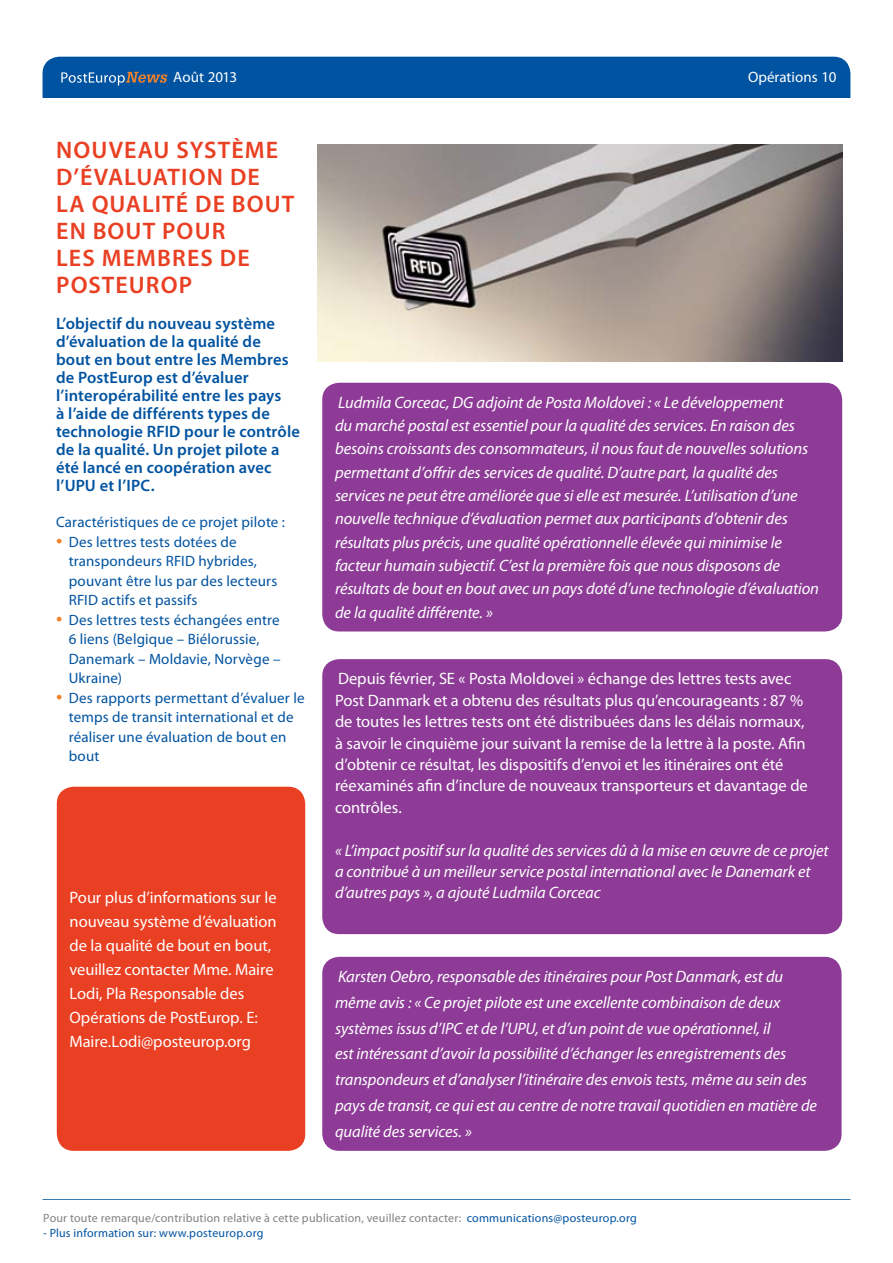
<style>
.page{position:relative;width:893px;height:1263px;background:#fff}
.page>*{position:absolute;margin:0;border:0;box-sizing:border-box;transform-origin:0 0}
.t1{font:600 24px/27px "Myriad Pro";letter-spacing:.045em;color:#e93f22}
.t2{font:italic 16.5px/23.2px "Myriad Pro";letter-spacing:-.005em;color:#fff}
.t3{font:16.5px/24px "Myriad Pro";letter-spacing:-.005em;color:#fff}
.t4{font:600 16.5px/18px "Myriad Pro";letter-spacing:.01em;color:#0053a1}
.t5{font:15px/19.5px "Myriad Pro";letter-spacing:.01em;color:#0053a1}
.t6{font:15px "Myriad Pro";color:#fff}
.t7{font:12px "Myriad Pro";letter-spacing:.015em;color:#808285}
.t8{font:12px "Myriad Pro";letter-spacing:.015em;color:#0053a1}
.s1{font-size:22.5px;color:#f58227}
.s2{color:#0053a1}
</style>
<div class="page">
<div style="left:43px;top:57px;width:807px;height:56px;background:#0053a1;border-radius:17px"></div>
<div style="left:37px;top:98px;width:823px;height:18px;background:#fff"></div>
<svg style="left:61px;top:72px;width:106px;height:14px"></svg>
<hr style="left:43px;top:1199px;width:807px;height:2px;background:#0053a1">
<img style="left:318px;top:145px;width:524px;height:216px">
<div style="left:57px;top:787px;width:248px;height:364px;background:#e93f22;border-radius:17px"></div>
<div style="left:322px;top:383px;width:520px;height:248px;background:#8d3b96;border-radius:17px"></div>
<div style="left:322px;top:659px;width:520px;height:275px;background:#8d3b96;border-radius:17px"></div>
<div style="left:322px;top:957px;width:520px;height:194px;background:#8d3b96;border-radius:17px"></div>
<p class="t6" style="left:173px;top:68px;width:65px">Août 2013</p>
<h1 class="t1" style="left:56px;top:136px;width:83px">Nouveau</h1>
<h1 class="t1" style="left:176px;top:136px;width:86px">système</h1>
<h1 class="t1" style="left:56px;top:163px;width:68px">d’évalua</h1>
<h1 class="t1" style="left:168px;top:163px;width:28px">tion</h1>
<h1 class="t1" style="left:230px;top:163px;width:15px">de</h1>
<h1 class="t1" style="left:56px;top:190px;width:67px">la quali</h1>
<h1 class="t1" style="left:162px;top:190px;width:86px">té de bou</h1>
<h1 class="t1" style="left:282px;top:190px;width:14px">t</h1>
<h1 class="t1" style="left:56px;top:217px;width:53px">en bou</h1>
<h1 class="t1" style="left:143px;top:217px;width:36px">t pou</h1>
<h1 class="t1" style="left:212px;top:217px;width:15px">r</h1>
<h1 class="t1" style="left:56px;top:244px;width:13px">les</h1>
<h1 class="t1" style="left:102px;top:244px;width:38px">Memb</h1>
<h1 class="t1" style="left:56px;top:244px;width:179px;text-indent:116px">res de<br>PostEurop</h1>
<p class="t4" style="left:56px;top:314px;width:245px">L’objectif du nouveau système d’évaluation de la qualité de<br>bout en bout entre les Membres de PostEurop est d’évaluer l’interopérabilité entre les pays<br>à l’aide de différents types de technologie RFID pour le contrôle de la qualité. Un projet pilote a été lancé en coopération avec l’UPU et l’IPC.</p>
<p class="t5" style="left:56px;top:512px;width:231px">Caractéristiques de ce projet pilote :</p>
<p class="t5" style="left:69px;top:532px;width:210px;text-indent:-13px"><span class="s1">•</span> Des lettres tests dotées de transpondeurs RFID hybrides, pouvant être lus par des lecteurs<br>RFID actifs et passifs</p>
<p class="t5" style="left:69px;top:610px;width:213px;text-indent:-13px"><span class="s1">•</span> Des lettres tests échangées entre<br>6 liens (Belgique – Biélorussie,<br>Danemark – Moldavie, Norvège –<br>Ukraine)</p>
<p class="t5" style="left:69px;top:688px;width:237px;text-indent:-13px"><span class="s1">•</span> Des rapports permettant d’évaluer le temps de transit international et de réaliser une évaluation de bout en bout</p>
<p class="t3" style="left:70px;top:885px;width:209px">Pour plus d’informations sur le nouveau système d’évaluation de la qualité de bout en bout, veuillez contacter Mme. Maire<br>Lodi, Pla Responsable des<br>Opérations de PostEurop. E:<br>Maire.Lodi@posteurop.org</p>
<p class="t6" style="left:748px;top:68px;width:90px">Opérations 10</p>
<p class="t2" style="left:335px;top:390px;width:485px">Ludmila Corceac, DG adjoint de Posta Moldovei : « Le développement<br>du marché postal est essentiel pour la qualité des services. En raison des besoins croissants des consommateurs, il nous faut de nouvelles solutions permettant d’offrir des services de qualité. D’autre part, la qualité des services ne peut être améliorée que si elle est mesurée. L’utilisation d’une nouvelle technique d’évaluation permet aux participants d’obtenir des résultats plus précis, une qualité opérationnelle élevée qui minimise le facteur humain subjectif. C’est la première fois que nous disposons de résultats de bout en bout avec un pays doté d’une technologie d’évaluation de la qualité différente. »</p>
<p class="t3" style="left:335px;top:668px;width:474px;line-height:21.5px">Depuis février, SE « Posta Moldovei » échange des lettres tests avec Post Danmark et a obtenu des résultats plus qu’encourageants : 87 % de toutes les lettres tests ont été distribuées dans les délais normaux, à savoir le cinquième jour suivant la remise de la lettre à la poste. Afin d’obtenir ce résultat, les dispositifs d’envoi et les itinéraires ont été réexaminés afin d’inclure de nouveaux transporteurs et davantage de contrôles.</p>
<p class="t2" style="left:335px;top:839px;width:495px;line-height:21.5px">« L’impact positif sur la qualité des services dû à la mise en œuvre de ce projet a contribué à un meilleur service postal international avec le Danemark et d’autres pays », a ajouté Ludmila Corceac</p>
<p class="t2" style="left:335px;top:963px;width:484px;line-height:25.8px">Karsten Oebro, responsable des itinéraires pour Post Danmark, est du même avis : « Ce projet pilote est une excellente combinaison de deux systèmes issus d’IPC et de l’UPU, et d’un point de vue opérationnel, il<br>est intéressant d’avoir la possibilité d’échanger les enregistrements des transpondeurs et d’analyser l’itinéraire des envois tests, même au sein des pays de transit, ce qui est au centre de notre travail quotidien en matière de qualité des services. »</p>
<p class="t7" style="left:43px;top:1211px;width:595px">Pour toute remarque/contribution relative à cette publication, veuillez contacter: <span class="s2">communications@posteurop.org</span></p>
<p class="t8" style="left:43px;top:1226px;width:222px">- Plus information sur: www.posteurop.org</p>
</div>
